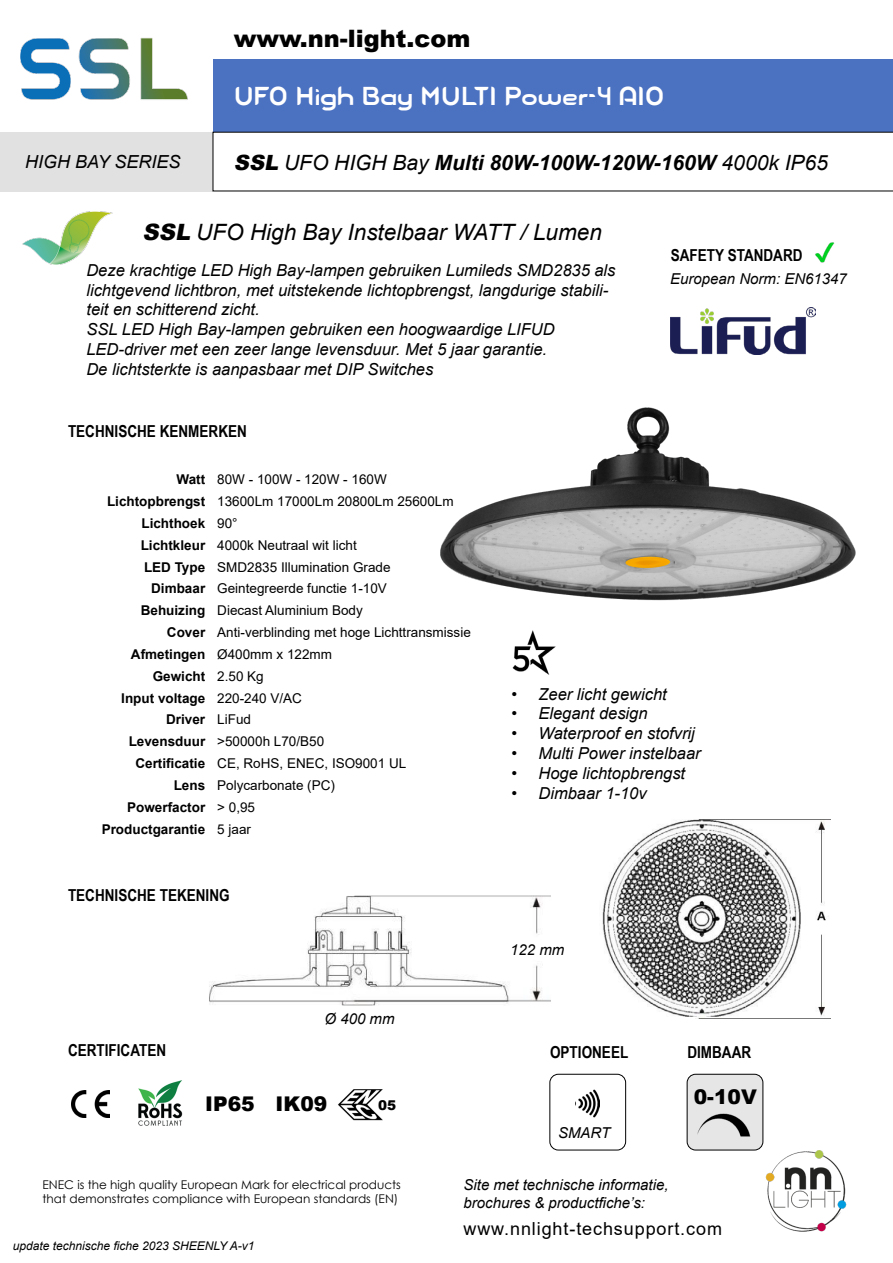
<style>
.page{position:relative;width:893px;height:1263px;background:#fff}
.page>*{position:absolute;margin:0;border:0;box-sizing:border-box;transform-origin:0 0}
.t1{font:27px "Blue";color:#fff}
.t2{font:900 24px "Arial";color:#000}
.t3{font:italic 22.5px "Arial";color:#000}
.t4{font:italic 700 21px "Arial";color:#000}
.t5{font:900 20.25px "Arial";color:#000}
.t6{font:18px "Arial";letter-spacing:.05em;color:#000}
.t7{font:italic 18px "Arial";color:#000}
.t8{font:italic 16.5px/19.8px "Arial";color:#000}
.t9{font:700 16.5px "Arial Narrow";color:#000}
.t10{font:italic 15px/18px "Arial";color:#000}
.t11{font:13.5px "Arial";color:#000}
.t12{font:700 13.5px "Arial";color:#000}
.t13{font:900 13.5px "Arial";color:#000}
.t14{font:12px/14.4px "Century Gothic";color:#000}
.t15{font:italic 12px "Arial";color:#000}
.s1{font-weight:900}
.s2{font-weight:400}
.s3{font-weight:700}
</style>
<div class="page">
<div style="left:213px;top:60px;width:680px;height:72px;background:#4b71c1"></div>
<img style="left:765px;top:1150px;width:82px;height:82px">
<div style="left:0;top:132px;width:213px;height:59px;background:#e1e1e1"></div>
<svg style="left:213px;top:132px;width:680px;height:59px"></svg>
<img style="left:20px;top:38px;width:168px;height:62px">
<img style="left:22px;top:212px;width:90px;height:52px">
<img style="left:209px;top:895px;width:342px;height:110px">
<img style="left:440px;top:407px;width:416px;height:194px">
<img style="left:815px;top:242px;width:20px;height:21px">
<img style="left:72px;top:1090px;width:37px;height:28px">
<img style="left:138px;top:1080px;width:45px;height:46px">
<img style="left:338px;top:1089px;width:45px;height:31px">
<img style="left:512px;top:630px;width:44px;height:45px">
<img style="left:575px;top:1089px;width:24px;height:29px">
<div style="left:549px;top:1074px;width:77px;height:76px;border:1px solid #000;border-radius:9px"></div>
<img style="left:670px;top:308px;width:146px;height:46px">
<div style="left:510px;top:944px;width:54px;height:11px;background:#fff"></div>
<img style="left:602px;top:819px;width:229px;height:200px">
<div style="left:687px;top:1074px;width:76px;height:76px;background:#e6e6e6;border-radius:9px"></div>
<div style="left:687px;top:1074px;width:76px;height:76px;border:1px solid #000;border-radius:9px"></div>
<img style="left:697px;top:1113px;width:53px;height:24px">
<h2 class="t2" style="left:234px;top:21px;width:238px">www.nn-light.com</h2>
<h1 class="t1" style="left:234px;top:82px;width:432px">UFO High Bay MULTI Power-4 AIO</h1>
<p class="t7" style="left:25px;top:150px;width:157px">HIGH BAY SERIES</p>
<p class="t4" style="left:234px;top:149px;width:595px"><span class="s1">SSL</span> <span class="s2">UFO HIGH Bay</span> Multi 80W-100W-120W-160W <span class="s2">4000k IP65</span></p>
<h3 class="t3" style="left:143px;top:218px;width:461px"><span class="s1">SSL</span> UFO High Bay Instelbaar WATT / Lumen</h3>
<p class="t8" style="left:86px;top:260px;width:531px">Deze krachtige LED High Bay-lampen gebruiken Lumileds SMD2835 als lichtgevend lichtbron, met uitstekende lichtopbrengst, langdurige stabili&shy;teit en schitterend zicht.<br>SSL LED High Bay-lampen gebruiken een hoogwaardige LIFUD LED-driver met een zeer lange levensduur. Met 5 jaar garantie.<br>De lichtsterkte is aanpasbaar met DIP Switches</p>
<p class="t9" style="left:68px;top:419px;width:180px">TECHNISCHE KENMERKEN</p>
<p class="t9" style="left:671px;top:243px;width:133px">SAFETY STANDARD</p>
<p class="t10" style="left:670px;top:270px;width:178px">European Norm: EN61347</p>
<p class="t11" style="left:176px;top:470px;width:212px"><span class="s3">Watt</span> 80W - 100W - 120W - 160W</p>
<p class="t11" style="left:107px;top:492px;width:348px"><span class="s3">Lichtopbrengst</span> 13600Lm 17000Lm 20800Lm 25600Lm</p>
<p class="t12" style="left:141px;top:514px;width:98px">Lichthoek <span class="s2">90°</span></p>
<p class="t11" style="left:141px;top:536px;width:218px"><span class="s3">Lichtkleur</span> 4000k Neutraal wit licht</p>
<p class="t11" style="left:144px;top:557px;width:248px"><span class="s3">LED Type</span> SMD2835 Illumination Grade</p>
<p class="t11" style="left:151px;top:579px;width:237px"><span class="s3">Dimbaar</span> Geintegreerde functie 1-10V</p>
<p class="t11" style="left:141px;top:601px;width:224px"><span class="s3">Behuizing</span> Diecast Aluminium Body</p>
<p class="t11" style="left:167px;top:623px;width:305px"><span class="s3">Cover</span> Anti-verblinding met hoge Lichttransmissie</p>
<p class="t11" style="left:131px;top:645px;width:203px"><span class="s3">Afmetingen</span> Ø400mm x 122mm</p>
<p class="t12" style="left:153px;top:666px;width:113px">Gewicht <span class="s2">2.50 Kg</span></p>
<p class="t12" style="left:121px;top:688px;width:182px">Input voltage <span class="s2">220-240 V/AC</span></p>
<p class="t12" style="left:166px;top:710px;width:86px">Driver <span class="s2">LiFud</span></p>
<p class="t11" style="left:129px;top:732px;width:197px"><span class="s3">Levensduur</span> &gt;50000h L70/B50</p>
<p class="t11" style="left:135px;top:754px;width:272px"><span class="s3">Certificatie</span> CE, RoHS, ENEC, ISO9001 UL</p>
<p class="t11" style="left:174px;top:776px;width:163px"><span class="s3">Lens</span> Polycarbonate (PC)</p>
<p class="t12" style="left:127px;top:797px;width:129px">Powerfactor <span class="s2">&gt; 0,95</span></p>
<p class="t12" style="left:102px;top:819px;width:151px">Productgarantie <span class="s2">5 jaar</span></p>
<p class="t9" style="left:68px;top:882px;width:163px">TECHNISCHE TEKENING</p>
<p class="t9" style="left:68px;top:1037px;width:100px">CERTIFICATEN</p>
<p class="t10" style="left:325px;top:1010px;width:72px">Ø 400 mm</p>
<p class="t5" style="left:205px;top:1089px;width:124px">IP65 IK09</p>
<p class="t13" style="left:378px;top:1095px;width:20px">05</p>
<p class="t8" style="left:511px;top:684px;width:157px">• Zeer licht gewicht</p>
<p class="t8" style="left:511px;top:704px;width:138px">• Elegant design</p>
<p class="t8" style="left:511px;top:724px;width:185px">• Waterproof en stofvrij</p>
<p class="t8" style="left:511px;top:743px;width:191px">• Multi Power instelbaar</p>
<p class="t8" style="left:511px;top:763px;width:175px">• Hoge lichtopbrengst</p>
<p class="t8" style="left:511px;top:783px;width:137px">• Dimbaar 1-10v</p>
<p class="t10" style="left:510px;top:941px;width:56px">122 mm</p>
<p class="t9" style="left:550px;top:1040px;width:80px">OPTIONEEL</p>
<p class="t9" style="left:687px;top:1040px;width:65px">DIMBAAR</p>
<p class="t5" style="left:694px;top:1082px;width:65px">0-10V</p>
<p class="t10" style="left:558px;top:1124px;width:54px">SMART</p>
<p class="t14" style="left:43px;top:1177px;width:360px">ENEC is the high quality European Mark for electrical products that demonstrates compliance with European standards (EN)</p>
<p class="t15" style="left:13px;top:1238px;width:243px">update technische fiche 2023 SHEENLY A-v1</p>
<p class="t10" style="left:463px;top:1176px;width:207px">Site met technische informatie, brochures &amp; productfiche’s:</p>
<p class="t6" style="left:463px;top:1216px;width:260px">www.nnlight-techsupport.com</p>
</div>
